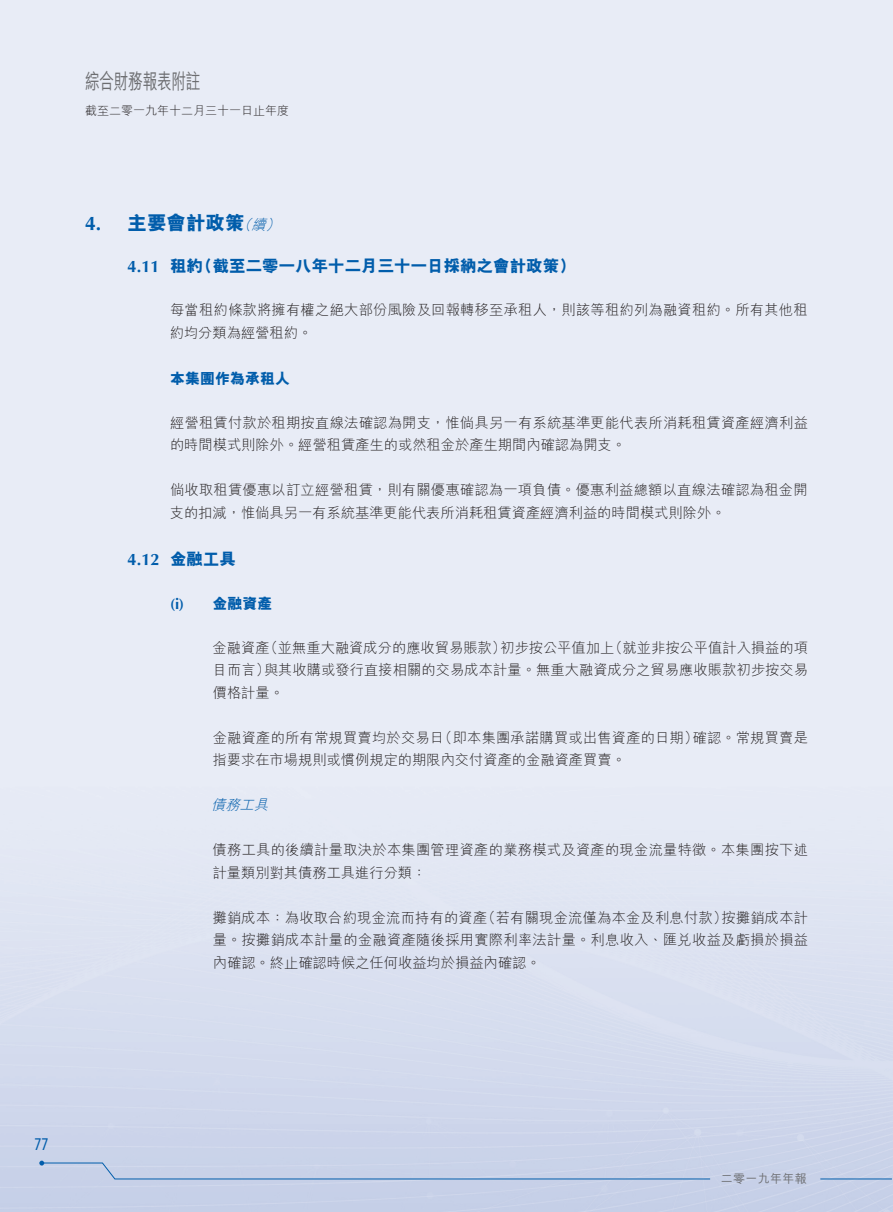
<style>
.page{position:relative;width:893px;height:1212px;background:#fff}
.page>*{position:absolute;margin:0;border:0;box-sizing:border-box;transform-origin:0 0}
.t1{font:500 21px "M Hei HK";letter-spacing:-.02em;color:#6c6d70;scale:.7 1}
.t2{font:800 19.5px "M Hei HK";color:#015dab}
.t3{font:700 19.5px "Optima LT Std";color:#015dab}
.t4{font:condensed 18px "Myriad Pro";color:#015dab}
.t5{font:800 16.5px "M Hei HK";color:#015dab}
.t6{font:700 16.5px "Optima LT Std";color:#015dab}
.t7{font:800 15px "M Hei HK";color:#015dab}
.t8{font:700 15px "Optima LT Std";color:#015dab}
.t9{font:300 14.25px/22.5px "M Hei HK";letter-spacing:.015em;color:#231f20}
.t10{font:italic 300 14.25px "M Hei HK";color:#015dab}
.t11{font:300 12px "M Hei HK";color:#231f20}
.t12{font:500 12px "M Hei HK";letter-spacing:.03em;color:#6c6d70}
</style>
<div class="page">
<img style="left:0;top:0;width:893px;height:1212px">
<svg style="left:39px;top:1160px;width:672px;height:20px;background:#becce5"></svg>
<hr style="left:820px;top:1178px;width:72px;height:1px;background:#015dab">
<h1 class="t1" style="left:85px;top:66px;width:167px">綜合財務報表附註</h1>
<p class="t11" style="left:85px;top:104px;width:205px">截至二零一九年十二月三十一日止年度</p>
<h2 class="t3" style="left:85px;top:212px;width:18px">4.</h2>
<h2 class="t2" style="left:128px;top:213px;width:118px">主要會計政策</h2>
<p class="t10" style="left:251px;top:218px;width:20px">續</p>
<p class="t10" style="left:237px;top:218px;width:20px">（</p>
<p class="t10" style="left:266px;top:218px;width:20px">(</p>
<p class="t6" style="left:128px;top:257px;width:34px">4.11</p>
<p class="t6" style="left:128px;top:550px;width:34px">4.12</p>
<p class="t5" style="left:196px;top:258px;width:381px">（截至二零一八年十二月三十一日採納之會計政策(</p>
<p class="t5" style="left:170px;top:258px;width:34px">租約</p>
<p class="t9" style="left:170px;top:299px;width:639px">每當租約條款將擁有權之絕大部份風險及回報轉移至承租人，則該等租約列為融資租約。所有其他租約均分類為經營租約。</p>
<p class="t7" style="left:170px;top:370px;width:121px">本集團作為承租人</p>
<p class="t9" style="left:170px;top:411px;width:639px">經營租賃付款於租期按直線法確認為開支，惟倘具另一有系統基準更能代表所消耗租賃資產經濟利益的時間模式則除外。經營租賃產生的或然租金於產生期間內確認為開支。</p>
<p class="t9" style="left:170px;top:479px;width:639px">倘收取租賃優惠以訂立經營租賃，則有關優惠確認為一項負債。優惠利益總額以直線法確認為租金開支的扣減，惟倘具另一有系統基準更能代表所消耗租賃資產經濟利益的時間模式則除外。</p>
<p class="t5" style="left:170px;top:550px;width:67px">金融工具</p>
<p class="t8" style="left:170px;top:595px;width:16px">)i(</p>
<p class="t7" style="left:213px;top:595px;width:61px">金融資產</p>
<p class="t9" style="left:264px;top:636px;width:244px">（並無重大融資成分的應收貿易賬款）</p>
<p class="t9" style="left:608px;top:636px;width:201px">（就並非按公平值計入損益的項</p>
<p class="t9" style="left:500px;top:636px;width:116px">初步按公平值加上</p>
<p class="t9" style="left:264px;top:636px;width:546px;text-indent:-51px">金融資產<br>與其收購或發行直接相關的交易成本計量。無重大融資成分之貿易應收賬款初步按交易</p>
<p class="t9" style="left:213px;top:659px;width:73px">目而言）價格計量。</p>
<p class="t9" style="left:438px;top:726px;width:262px">（即本集團承諾購買或出售資產的日期）</p>
<p class="t9" style="left:213px;top:726px;width:415px">金融資產的所有常規買賣均於交易日<br>指要求在市場規則或慣例規定的期限內交付資產的金融資產買賣。</p>
<p class="t10" style="left:211px;top:798px;width:62px">債務工具</p>
<p class="t9" style="left:213px;top:839px;width:597px">債務工具的後續計量取決於本集團管理資產的業務模式及資產的現金流量特徵。本集團按下述計量類別對其債務工具進行分類：</p>
<p class="t9" style="left:721px;top:906px;width:88px">按攤銷成本計</p>
<p class="t9" style="left:693px;top:726px;width:117px">確認。常規買賣是</p>
<p class="t9" style="left:481px;top:906px;width:247px">（若有關現金流僅為本金及利息付款）</p>
<p class="t9" style="left:213px;top:906px;width:597px">攤銷成本：為收取合約現金流而持有的資產<br>量。按攤銷成本計量的金融資產隨後採用實際利率法計量。利息收入、匯兌收益及虧損於損益內確認。終止確認時候之任何收益均於損益內確認。</p>
<p class="t4" style="left:35px;top:1133px;width:15px">77</p>
<p class="t12" style="left:721px;top:1170px;width:88px">二零一九年年報</p>
</div>
